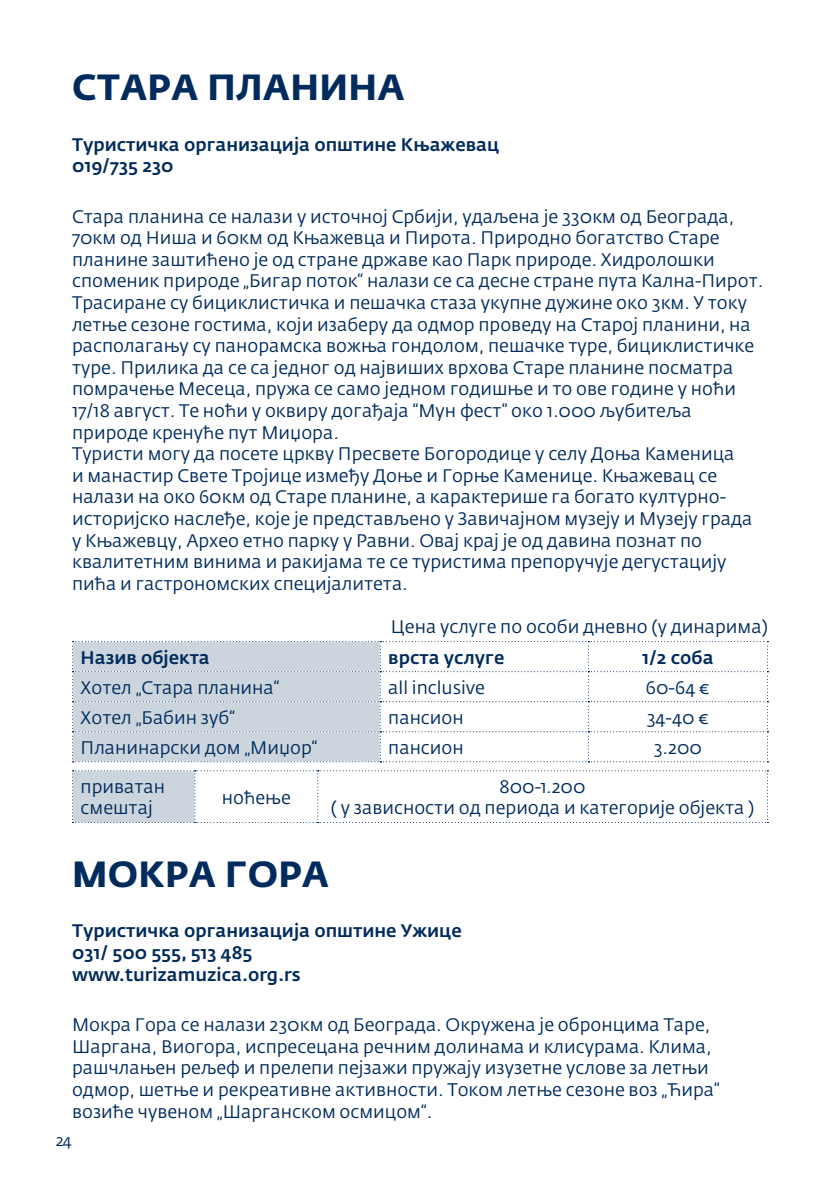
<style>
.page{position:relative;width:840px;height:1191px;background:#fff}
.page>*{position:absolute;margin:0;border:0;box-sizing:border-box;transform-origin:0 0}
.t1{font:700 36px "Fedra Sans Pro";letter-spacing:.01em;color:#002b5c}
.t2{font:18px/21.6px "Fedra Sans Pro";color:#002b5c}
.t3{font:500 18px/21.6px "Fedra Sans Pro";color:#002b5c}
.t4{font:16px "Fedra Sans Pro";color:#002b5c}
</style>
<div class="page">
<svg style="left:72px;top:641px;width:696px;height:121px"></svg>
<svg style="left:72px;top:770px;width:696px;height:53px"></svg>
<h1 class="t1" style="left:72px;top:65px;width:334px">СТАРА ПЛАНИНА</h1>
<p class="t3" style="left:72px;top:133px;width:428px">Туристичка организација општине Књажевац<br>019/735 230</p>
<p class="t2" style="left:72px;top:205px;width:692px">Стара планина се налази у источној Србији, удаљена је 330км од Београда, 70км од Ниша и 60км од Књажевца и Пирота. Природно богатство Старе планине заштићено је од стране државе као Парк природе. Хидролошки споменик природе „Бигар поток“ налази се са десне стране пута Кална-Пирот.<br>Трасиране су бициклистичка и пешачка стаза укупне дужине око 3км. У току летње сезоне гостима, који изаберу да одмор проведу на Старој планини, на располагању су панорамска вожња гондолом, пешачке туре, бициклистичке туре. Прилика да се са једног од највиших врхова Старе планине посматра помрачење Месеца, пружа се само једном годишње и то ове године у ноћи 17/18 август. Те ноћи у оквиру догађаја “Мун фест” око 1.000 љубитеља природе кренуће пут Миџора.<br>Туристи могу да посете цркву Пресвете Богородице у селу Доња Каменица<br>и манастир Свете Тројице између Доње и Горње Каменице. Књажевац се налази на око 60км од Старе планине, а карактерише га богато културно&shy;историјско наслеђе, које је представљено у Завичајном музеју и Музеју града у Књажевцу, Архео етно парку у Равни. Овај крај је од давина познат по квалитетним винима и ракијама те се туристима препоручује дегустацију пића и гастрономских специјалитета.</p>
<p class="t2" style="left:390px;top:616px;width:378px">Цена услуге по особи дневно (у динарима)</p>
<p class="t3" style="left:80px;top:646px;width:131px">Назив објекта</p>
<p class="t3" style="left:388px;top:646px;width:118px">врста услуге</p>
<p class="t3" style="left:641px;top:646px;width:73px">1/2 соба</p>
<p class="t2" style="left:80px;top:676px;width:200px">Хотел „Стара планина“</p>
<p class="t2" style="left:388px;top:676px;width:98px">all inclusive</p>
<p class="t2" style="left:645px;top:676px;width:65px">60-64 €</p>
<p class="t2" style="left:81px;top:706px;width:156px">Хотел „Бабин зуб“</p>
<p class="t2" style="left:388px;top:706px;width:77px">пансион</p>
<p class="t2" style="left:646px;top:706px;width:64px">34-40 €</p>
<p class="t2" style="left:81px;top:736px;width:238px">Планинарски дом „Миџор“</p>
<p class="t2" style="left:388px;top:736px;width:77px">пансион</p>
<p class="t2" style="left:653px;top:736px;width:50px">3.200</p>
<p class="t2" style="left:80px;top:775px;width:86px">приватан смештај</p>
<p class="t2" style="left:222px;top:786px;width:70px">ноћење</p>
<p class="t2" style="left:330px;top:775px;width:425px;text-align:center">800-1.200<br>( у зависности од периода и категорије објекта )</p>
<h1 class="t1" style="left:72px;top:852px;width:258px">МОКРА ГОРА</h1>
<p class="t3" style="left:72px;top:920px;width:391px">Туристичка организација општине Ужице<br>031/ 500 555, 513 485 www.turizamuzica.org.rs</p>
<p class="t2" style="left:72px;top:1014px;width:649px">Мокра Гора се налази 230км од Београда. Окружена је обронцима Таре, Шаргана, Виогора, испресецана речним долинама и клисурама. Клима, рашчлањен рељеф и прелепи пејзажи пружају изузетне услове за летњи одмор, шетње и рекреативне активности. Током летње сезоне воз „Ћира“ возиће чувеном „Шарганском осмицом“.</p>
<p class="t4" style="left:56px;top:1130px;width:18px">24</p>
</div>
